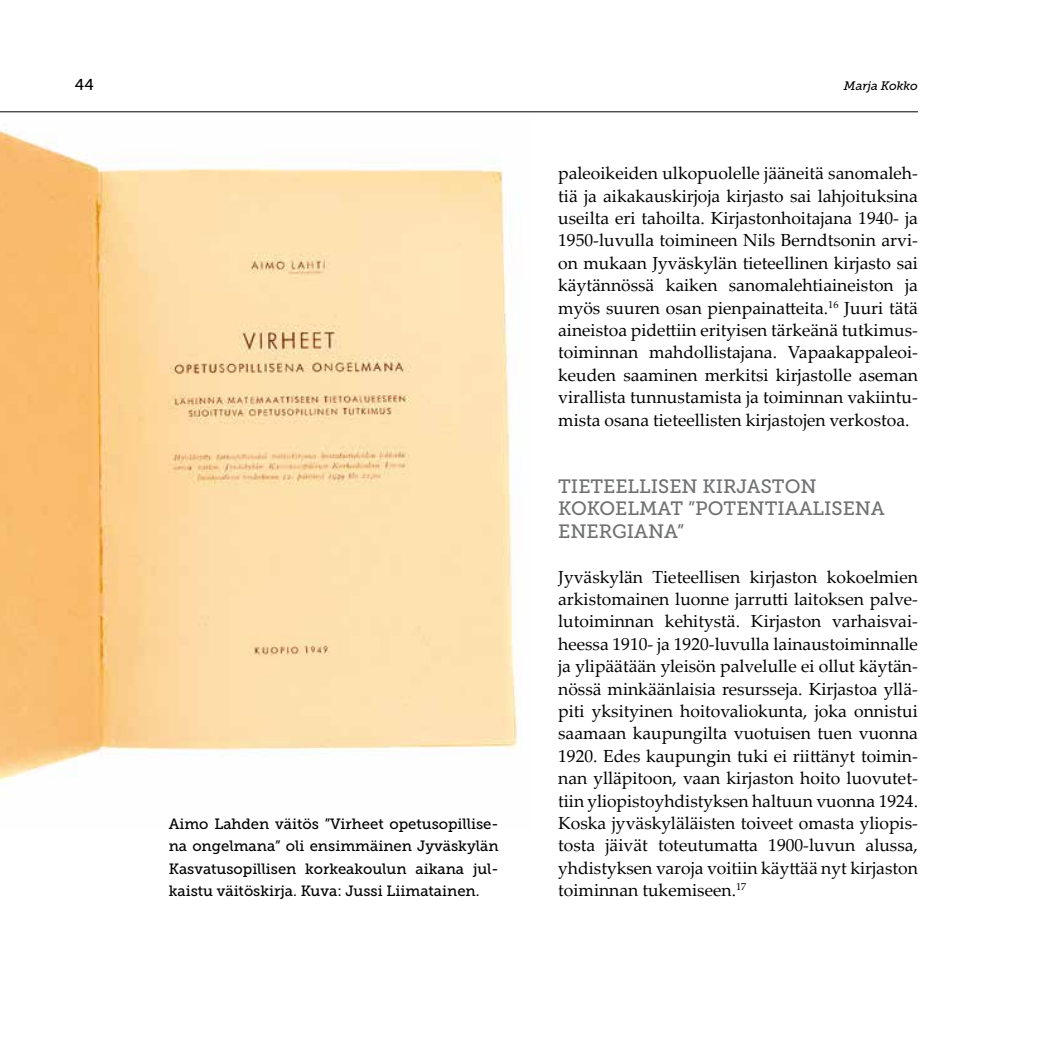
<style>
.page{position:relative;width:1042px;height:1042px;background:#fff}
.page>*{position:absolute;margin:0;border:0;box-sizing:border-box;transform-origin:0 0}
.t1{font:19.25px/22.4px "Museo Slab 500";color:#707172}
.t2{font:17.5px/22.4px "Palatino Linotype";color:#000;text-align:justify}
.t3{font:15.75px "Museo Slab 500";color:#000}
.t4{font:14.88px/22.4px "Museo Slab 500";color:#000;text-align:justify}
.t5{font:italic 12.25px "Museo Slab 500";color:#000}
</style>
<div class="page">
<hr style="left:0;top:111px;width:918px;height:1px;background:#000">
<img style="left:0;top:130px;width:518px;height:652px">
<p class="t3" style="left:75px;top:75px;width:20px">44</p>
<p class="t5" style="left:844px;top:79px;width:75px">Marja Kokko</p>
<p class="t4" style="left:169px;top:813px;width:331px">Aimo Lahden väitös ”Virheet opetusopillise&shy;na ongelmana” oli ensimmäinen Jyväskylän Kasvatusopillisen korkeakoulun aikana jul&shy;kaistu väitöskirja. Kuva: Jussi Liimatainen.</p>
<p class="t2" style="left:558px;top:161px;width:361px">paleoikeiden ulkopuolelle jääneitä sanomaleh&shy;tiä ja aikakauskirjoja kirjasto sai lahjoituksina useilta eri tahoilta. Kirjastonhoitajana 1940- ja 1950-luvulla toimineen Nils Berndtsonin arvi&shy;on mukaan Jyväskylän tieteellinen kirjasto sai käytännössä kaiken sanomalehtiaineiston ja myös suuren osan pienpainatteita.<sup>16</sup> Juuri tätä aineistoa pidettiin erityisen tärkeänä tutkimus&shy;toiminnan mahdollistajana. Vapaakappaleoi&shy;keuden saaminen merkitsi kirjastolle aseman virallista tunnustamista ja toiminnan vakiintu&shy;mista osana tieteellisten kirjastojen verkostoa.</p>
<p class="t1" style="left:558px;top:475px;width:328px">Tieteellisen kirjaston kokoelmat ”potentiaalisena energiana”</p>
<p class="t2" style="left:558px;top:565px;width:361px">Jyväskylän Tieteellisen kirjaston kokoelmien arkistomainen luonne jarrutti laitoksen palve&shy;lutoiminnan kehitystä. Kirjaston varhaisvai&shy;heessa 1910- ja 1920-luvulla lainaustoiminnalle ja ylipäätään yleisön palvelulle ei ollut käytän&shy;nössä minkäänlaisia resursseja. Kirjastoa yllä&shy;piti yksityinen hoitovaliokunta, joka onnistui saamaan kaupungilta vuotuisen tuen vuonna 1920. Edes kaupungin tuki ei riittänyt toimin&shy;nan ylläpitoon, vaan kirjaston hoito luovutet&shy;tiin yliopistoyhdistyksen haltuun vuonna 1924.<br>Koska jyväskyläläisten toiveet omasta yliopis&shy;tosta jäivät toteutumatta 1900-luvun alussa, yhdistyksen varoja voitiin käyttää nyt kirjaston toiminnan tukemiseen.<sup>17</sup></p>
</div>
